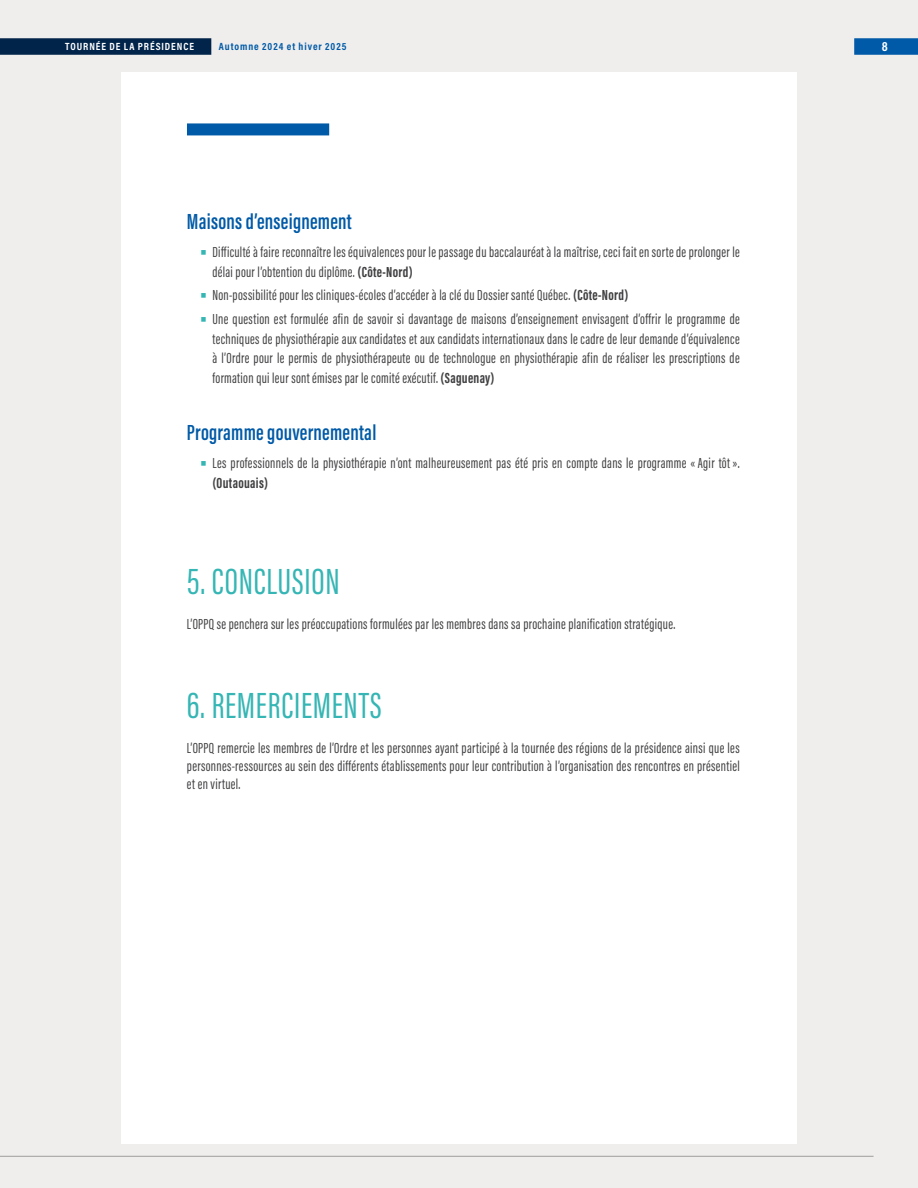
<style>
.page{position:relative;width:918px;height:1188px;background:#f0eeed}
.page>*{position:absolute;margin:0;border:0;box-sizing:border-box;transform-origin:0 0}
.t1{font:37.5px "Acumin Pro Extra Cond";letter-spacing:.02em;color:#35b6b4}
.t2{font:600 22.5px "Acumin Pro Extra Cond";letter-spacing:.01em;color:#005aa7}
.t3{font:15px/19.5px "Acumin Pro Extra Cond";letter-spacing:.02em;color:#404042}
.t4{font:700 13.5px "Acumin Pro Cond";color:#fff}
.t5{font:700 10.5px "Acumin Pro Cond";letter-spacing:.09em;color:#005aa7}
.t6{font:700 10.5px "Acumin Pro Cond";letter-spacing:.09em;color:#fff}
.s1{font-family:"Acumin Pro Cond";font-weight:500;font-size:30px;color:#35b6b4}
.s2{font-weight:700}
</style>
<div class="page">
<div style="left:121px;top:72px;width:676px;height:1072px;background:#fff"></div>
<hr style="left:0;top:1156px;width:874px;height:1px;background:#9d9d9c">
<div style="left:187px;top:123px;width:142px;height:12px;background:#005aa7"></div>
<div style="left:854px;top:38px;width:64px;height:17px;background:#005aa7"></div>
<div style="left:0;top:38px;width:211px;height:17px;background:#00244a"></div>
<p class="t6" style="left:65px;top:40px;width:130px">TOURNÉE DE LA PRÉSIDENCE</p>
<p class="t5" style="left:219px;top:40px;width:129px">Automne 2024 et hiver 2025</p>
<p class="t4" style="left:882px;top:38px;width:8px">8</p>
<h2 class="t2" style="left:187px;top:208px;width:166px">Maisons d’enseignement</h2>
<p class="t3" style="left:212px;top:242px;width:529px;text-indent:-13px"><span class="s1">•</span> Difficulté à faire reconnaître les équivalences pour le passage du baccalauréat à la maîtrise, ceci fait en sorte de prolonger le délai pour l’obtention du diplôme. <span class="s2">(Côte-Nord)</span></p>
<p class="t3" style="left:200px;top:286px;width:430px"><span class="s1">•</span> Non-possibilité pour les cliniques-écoles d’accéder à la clé du Dossier santé Québec. <span class="s2">(Côte-Nord)</span></p>
<p class="t3" style="left:212px;top:309px;width:529px;text-align:justify;text-indent:-13px"><span class="s1">•</span> Une question est formulée afin de savoir si davantage de maisons d’enseignement envisagent d’offrir le programme de techniques de physiothérapie aux candidates et aux candidats internationaux dans le cadre de leur demande d’équivalence à l’Ordre pour le permis de physiothérapeute ou de technologue en physiothérapie afin de réaliser les prescriptions de formation qui leur sont émises par le comité exécutif. <span class="s2">(Saguenay)</span></p>
<h2 class="t2" style="left:187px;top:419px;width:191px">Programme gouvernemental</h2>
<p class="t3" style="left:212px;top:454px;width:529px;text-indent:-13px"><span class="s1">•</span> Les professionnels de la physiothérapie n’ont malheureusement pas été pris en compte dans le programme «Agir tôt ». <span class="s2">(Outaouais)</span></p>
<h1 class="t1" style="left:187px;top:559px;width:154px">5. CONCLUSION</h1>
<p class="t3" style="left:187px;top:615px;width:490px">L’OPPQ se penchera sur les préoccupations formulées par les membres dans sa prochaine planification stratégique.</p>
<h1 class="t1" style="left:187px;top:683px;width:196px">6. REMERCIEMENTS</h1>
<p class="t3" style="left:187px;top:739px;width:554px;line-height:18px;text-align:justify">L’OPPQ remercie les membres de l’Ordre et les personnes ayant participé à la tournée des régions de la présidence ainsi que les personnes-ressources au sein des différents établissements pour leur contribution à l’organisation des rencontres en présentiel et en virtuel.</p>
</div>
